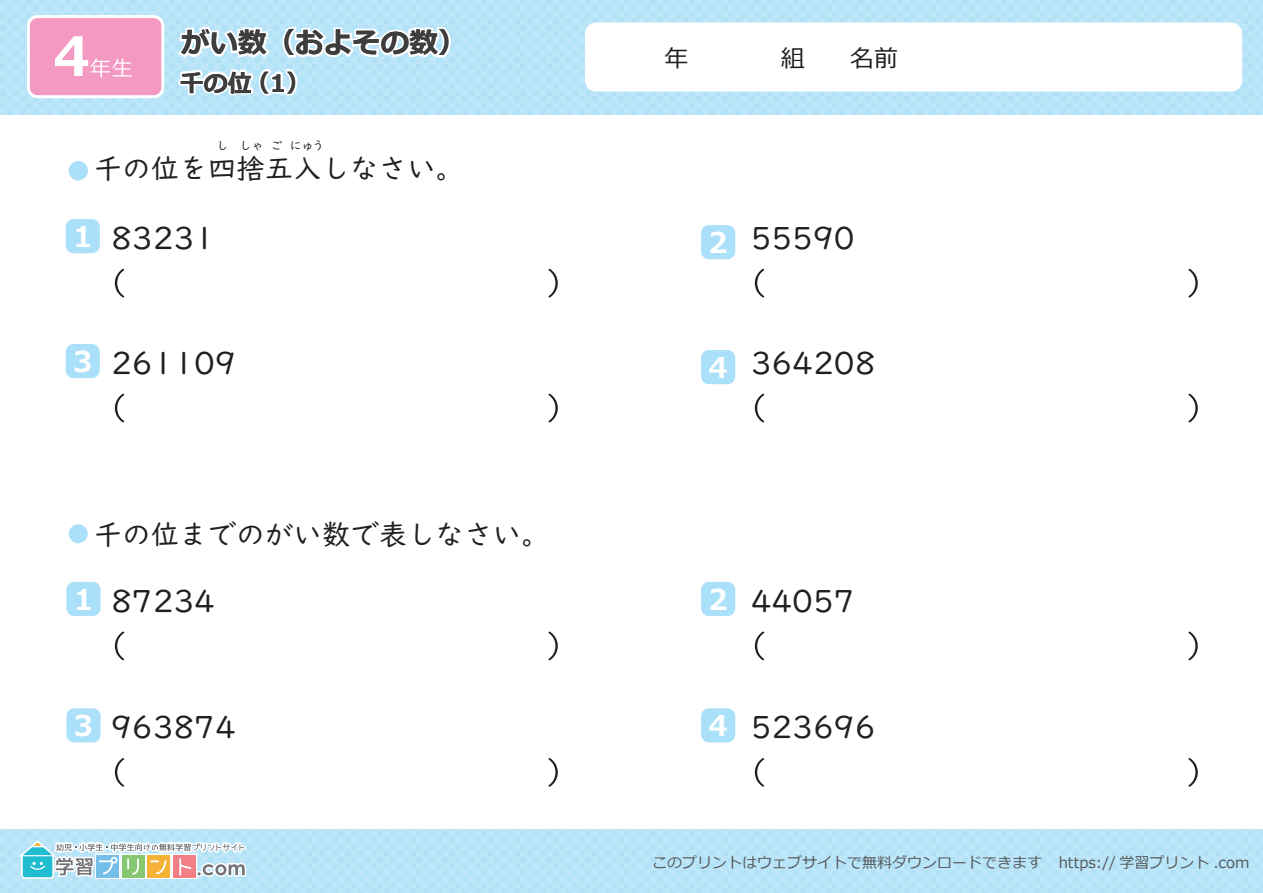
<style>
.page{position:relative;width:1263px;height:893px;background:#fff}
.page>*{position:absolute;margin:0;border:0;box-sizing:border-box;transform-origin:0 0}
.t1{font:31.5px "UD Digi Kyokasho NP R";color:#231f20}
.t2{font:700 28.65px "Meiryo";color:#fff}
.t3{font:28.5px "UD Digi Kyokasho NP R";color:#231f20}
.t4{font:700 28.5px "Meiryo";color:#231f20}
.t5{font:700 24px "Meiryo";color:#231f20}
.t6{font:24px "Meiryo";color:#231f20}
.t7{font:15px "Meiryo";color:#56595b}
.t8{font:12px "UD Digi Kyokasho NP R";color:#231f20}
</style>
<div class="page">
<div style="left:0;top:0;width:1263px;height:114px;background:#bde6f9"></div>
<div style="left:585px;top:23px;width:657px;height:69px;background:#fff;border-radius:11px"></div>
<div style="left:27px;top:15px;width:137px;height:83px;border:6px solid #fff;border-radius:8px"></div>
<div style="left:30px;top:18px;width:131px;height:77px;background:#f499c2;border-radius:8px"></div>
<svg style="left:55px;top:36px;width:77px;height:41px"></svg>
<div style="left:0;top:830px;width:1263px;height:63px;background:#bde6f9"></div>
<svg style="left:15px;top:829px;width:233px;height:51px"></svg>
<svg style="left:174px;top:23px;width:280px;height:76px"></svg>
<svg style="left:115px;top:394px;width:9px;height:28px"></svg>
<svg style="left:548px;top:394px;width:10px;height:28px"></svg>
<svg style="left:115px;top:269px;width:9px;height:28px"></svg>
<svg style="left:548px;top:269px;width:10px;height:28px"></svg>
<svg style="left:115px;top:632px;width:9px;height:28px"></svg>
<svg style="left:548px;top:632px;width:10px;height:28px"></svg>
<svg style="left:115px;top:758px;width:9px;height:29px"></svg>
<svg style="left:548px;top:758px;width:10px;height:29px"></svg>
<svg style="left:755px;top:394px;width:9px;height:28px"></svg>
<svg style="left:1188px;top:394px;width:10px;height:28px"></svg>
<svg style="left:755px;top:269px;width:9px;height:28px"></svg>
<svg style="left:1188px;top:269px;width:10px;height:28px"></svg>
<svg style="left:755px;top:632px;width:9px;height:28px"></svg>
<svg style="left:1188px;top:632px;width:10px;height:28px"></svg>
<svg style="left:755px;top:758px;width:9px;height:29px"></svg>
<svg style="left:1188px;top:758px;width:10px;height:29px"></svg>
<div style="left:701px;top:350px;width:34px;height:34px;background:#aae0f9;border-radius:8px"></div>
<div style="left:701px;top:225px;width:34px;height:34px;background:#aae0f9;border-radius:8px"></div>
<div style="left:66px;top:344px;width:34px;height:34px;background:#aae0f9;border-radius:8px"></div>
<div style="left:66px;top:582px;width:35px;height:34px;background:#aae0f9;border-radius:8px"></div>
<div style="left:66px;top:219px;width:34px;height:34px;background:#aae0f9;border-radius:8px"></div>
<div style="left:66px;top:708px;width:35px;height:34px;background:#aae0f9;border-radius:8px"></div>
<div style="left:701px;top:582px;width:34px;height:34px;background:#aae0f9;border-radius:8px"></div>
<div style="left:701px;top:708px;width:34px;height:34px;background:#aae0f9;border-radius:8px"></div>
<div style="left:69px;top:161px;width:19px;height:19px;background:#aae0f9;border-radius:50%"></div>
<div style="left:69px;top:524px;width:19px;height:19px;background:#aae0f9;border-radius:50%"></div>
<h3 class="t4" style="left:181px;top:23px;width:287px">がい数（およその数）</h3>
<h3 class="t5" style="left:180px;top:66px;width:74px">千の位</h3>
<h3 class="t5" style="left:246px;top:66px;width:66px">（1）</h3>
<p class="t8" style="left:217px;top:138px;width:109px">し しゃ ご にゅう</p>
<h3 class="t3" style="left:94px;top:152px;width:372px">千の位を四捨五入しなさい。</h3>
<h2 class="t2" style="left:73px;top:217px;width:21px">1</h2>
<h1 class="t1" style="left:111px;top:220px;width:105px">83231</h1>
<h2 class="t2" style="left:73px;top:342px;width:21px">3</h2>
<h1 class="t1" style="left:111px;top:345px;width:126px">261109</h1>
<h3 class="t3" style="left:94px;top:518px;width:457px">千の位までのがい数で表しなさい。</h3>
<h2 class="t2" style="left:74px;top:579px;width:21px">1</h2>
<h1 class="t1" style="left:111px;top:583px;width:105px">87234</h1>
<h2 class="t2" style="left:74px;top:706px;width:21px">3</h2>
<h1 class="t1" style="left:111px;top:709px;width:126px">963874</h1>
<h3 class="t6" style="left:664px;top:41px;width:25px">年</h3>
<h3 class="t6" style="left:781px;top:41px;width:25px">組</h3>
<h3 class="t6" style="left:850px;top:41px;width:49px">名前</h3>
<h2 class="t2" style="left:708px;top:223px;width:21px">2</h2>
<h1 class="t1" style="left:751px;top:220px;width:105px">55590</h1>
<h2 class="t2" style="left:708px;top:348px;width:21px">4</h2>
<h1 class="t1" style="left:751px;top:345px;width:126px">364208</h1>
<h2 class="t2" style="left:708px;top:579px;width:21px">2</h2>
<h1 class="t1" style="left:751px;top:583px;width:105px">44057</h1>
<h2 class="t2" style="left:708px;top:706px;width:21px">4</h2>
<h1 class="t1" style="left:751px;top:709px;width:126px">523696</h1>
<p class="t7" style="left:652px;top:852px;width:599px">このプリントはウェブサイトで無料ダウンロードできます https:// 学習プリント .com</p>
</div>
